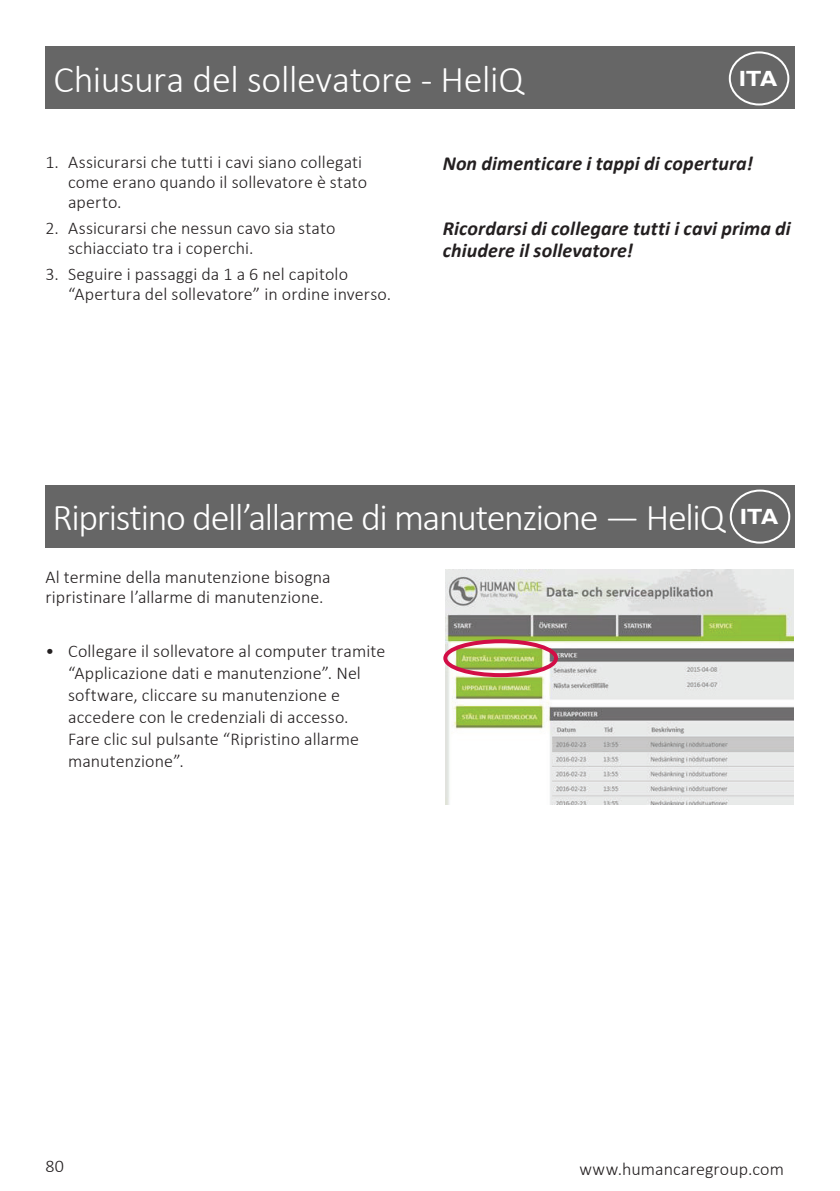
<style>
.page{position:relative;width:840px;height:1191px;background:#fff}
.page>*{position:absolute;margin:0;border:0;box-sizing:border-box;transform-origin:0 0}
.t1{font:300 38px "Calibri";letter-spacing:-.03em;color:#fff}
.t2{font:300 38px "Calibri";letter-spacing:-.01em;color:#fff}
.t3{font:700 22px "Gill Sans";color:#fff}
.t4{font:italic 700 20px/22px "Calibri";letter-spacing:.005em;color:#231f20}
.t5{font:300 18px/20px "Calibri";letter-spacing:.005em;color:#231f20}
</style>
<div class="page">
<div style="left:45px;top:47px;width:749px;height:62px;background:#666"></div>
<div style="left:728px;top:51px;width:60px;height:54px;border:2px solid #fff;border-radius:50%"></div>
<div style="left:45px;top:485px;width:749px;height:62px;background:#666"></div>
<div style="left:729px;top:489px;width:60px;height:54px;border:2px solid #fff;border-radius:50%"></div>
<img style="left:445px;top:570px;width:348px;height:234px">
<div style="left:443px;top:639px;width:114px;height:38px;border:4px solid #d20e46;border-radius:50%"></div>
<h1 class="t2" style="left:54px;top:56px;width:471px">Chiusura del sollevatore - HeliQ</h1>
<p class="t3" style="left:738px;top:65px;width:40px">ITA</p>
<p class="t5" style="left:68px;top:152px;width:300px;text-indent:-23px">1. Assicurarsi che tutti i cavi siano collegati come erano quando il sollevatore è stato aperto.</p>
<p class="t5" style="left:68px;top:218px;width:269px;text-indent:-23px">2. Assicurarsi che nessun cavo sia stato schiacciato tra i coperchi.</p>
<p class="t5" style="left:68px;top:264px;width:324px;text-indent:-23px">3. Seguire i passaggi da 1 a 6 nel capitolo “Apertura del sollevatore” in ordine inverso.</p>
<p class="t4" style="left:442px;top:152px;width:311px">Non dimenticare i tappi di copertura!</p>
<p class="t4" style="left:442px;top:216px;width:349px">Ricordarsi di collegare tutti i cavi prima di chiudere il sollevatore!</p>
<h1 class="t1" style="left:53px;top:494px;width:726px">Ripristino dell’allarme di manutenzione — HeliQ <sup>ITA</sup></h1>
<p class="t5" style="left:45px;top:567px;width:287px">Al termine della manutenzione bisogna ripristinare l’allarme di manutenzione.</p>
<p class="t5" style="left:68px;top:639px;width:318px;line-height:22px;text-indent:-23px">• Collegare il sollevatore al computer tramite “Applicazione dati e manutenzione”. Nel software, cliccare su manutenzione e accedere con le credenziali di accesso.<br>Fare clic sul pulsante “Ripristino allarme manutenzione”.</p>
<p class="t5" style="left:45px;top:1156px;width:20px">80</p>
<p class="t5" style="left:579px;top:1159px;width:206px">www.humancaregroup.com</p>
</div>
